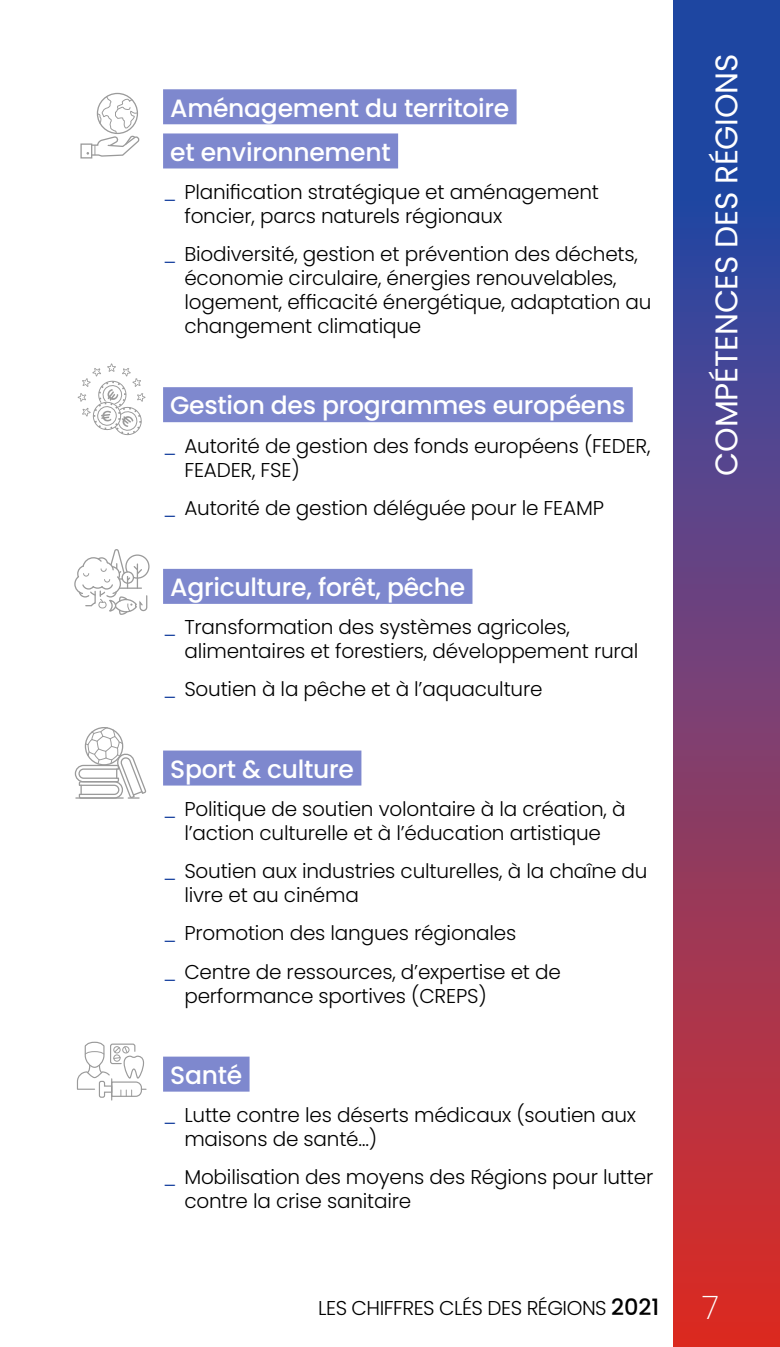
<style>
.page{position:relative;width:780px;height:1347px;background:#fff}
.page>*{position:absolute;margin:0;border:0;box-sizing:border-box;transform-origin:0 0}
.t1{font:200 32.5px "Poppins";color:#fff}
.t2{font:31.25px "Poppins";letter-spacing:-.01em;color:#fff}
.t3{font:500 25px/44.2px "Poppins";letter-spacing:-.01em;color:#fff}
.t4{font:300 20px/24px "Poppins";letter-spacing:-.01em;color:#000}
.s1{color:#1e46a1}
.s2{font-weight:500;font-size:22.5px}
</style>
<div class="page">
<svg style="left:673px;top:0;width:107px;height:1346px;background:#753d70"></svg>
<div style="left:163px;top:89px;width:353px;height:35px;background:#7e88ce"></div>
<div style="left:163px;top:133px;width:235px;height:35px;background:#7e88ce"></div>
<div style="left:163px;top:387px;width:469px;height:35px;background:#7e88ce"></div>
<div style="left:163px;top:569px;width:309px;height:35px;background:#7e88ce"></div>
<div style="left:163px;top:750px;width:198px;height:35px;background:#7e88ce"></div>
<div style="left:163px;top:1056px;width:86px;height:35px;background:#7e88ce"></div>
<div style="left:97px;top:93px;width:41px;height:41px;border:1px solid #000;border-radius:50%"></div>
<svg style="left:86px;top:96px;width:54px;height:61px"></svg>
<svg style="left:74px;top:549px;width:76px;height:66px"></svg>
<svg style="left:77px;top:363px;width:69px;height:73px"></svg>
<svg style="left:74px;top:727px;width:73px;height:72px"></svg>
<svg style="left:77px;top:1041px;width:69px;height:59px"></svg>
<p class="t3" style="left:170px;top:86px;width:340px">Aménagement du territoire et environnement</p>
<p class="t4" style="left:184px;top:180px;width:416px;text-indent:-21px"><span class="s1">_</span> Planification stratégique et aménagement foncier, parcs naturels régionaux</p>
<p class="t4" style="left:184px;top:242px;width:468px;text-indent:-21px"><span class="s1">_</span> Biodiversité, gestion et prévention des déchets, économie circulaire, énergies renouvelables, logement, efficacité énergétique, adaptation au changement climatique</p>
<p class="t3" style="left:170px;top:383px;width:456px">Gestion des programmes européens</p>
<p class="t4" style="left:184px;top:434px;width:467px;text-indent:-21px"><span class="s1">_</span> Autorité de gestion des fonds européens (FEDER,<br>FEADER, FSE)</p>
<p class="t4" style="left:163px;top:496px;width:442px"><span class="s1">_</span> Autorité de gestion déléguée pour le FEAMP</p>
<p class="t3" style="left:170px;top:565px;width:296px">Agriculture, forêt, pêche</p>
<p class="t4" style="left:184px;top:615px;width:455px;text-indent:-21px"><span class="s1">_</span> Transformation des systèmes agricoles, alimentaires et forestiers, développement rural</p>
<p class="t4" style="left:163px;top:677px;width:381px"><span class="s1">_</span> Soutien à la pêche et à lʼaquaculture</p>
<p class="t3" style="left:170px;top:747px;width:185px">Sport &amp; culture</p>
<p class="t4" style="left:163px;top:797px;width:464px;text-align:center"><span class="s1">_</span> Politique de soutien volontaire à la création, à lʼaction culturelle et à lʼéducation artistique</p>
<p class="t4" style="left:184px;top:859px;width:464px;text-indent:-21px"><span class="s1">_</span> Soutien aux industries culturelles, à la chaîne du livre et au cinéma</p>
<p class="t4" style="left:163px;top:914px;width:399px;line-height:38.2px"><span class="s1">_</span> Promotion des langues régionales<br><span class="s1">_</span> Centre de ressources, dʼexpertise et de</p>
<p class="t4" style="left:184px;top:983px;width:304px">performance sportives (CREPS)</p>
<p class="t3" style="left:170px;top:1053px;width:73px">Santé</p>
<p class="t4" style="left:184px;top:1103px;width:453px;text-indent:-21px"><span class="s1">_</span> Lutte contre les déserts médicaux (soutien aux maisons de santé…)</p>
<p class="t4" style="left:184px;top:1165px;width:470px;text-indent:-21px"><span class="s1">_</span> Mobilisation des moyens des Régions pour lutter contre la crise sanitaire</p>
<h2 class="t2" style="left:708px;top:475px;width:423px;rotate:-90deg">COMPÉTENCES DES RÉGIONS</h2>
<p class="t4" style="left:318px;top:1296px;width:343px">LES CHIFFRES CLÉS DES RÉGIONS <span class="s2">2021</span></p>
<h1 class="t1" style="left:702px;top:1288px;width:18px">7</h1>
</div>
